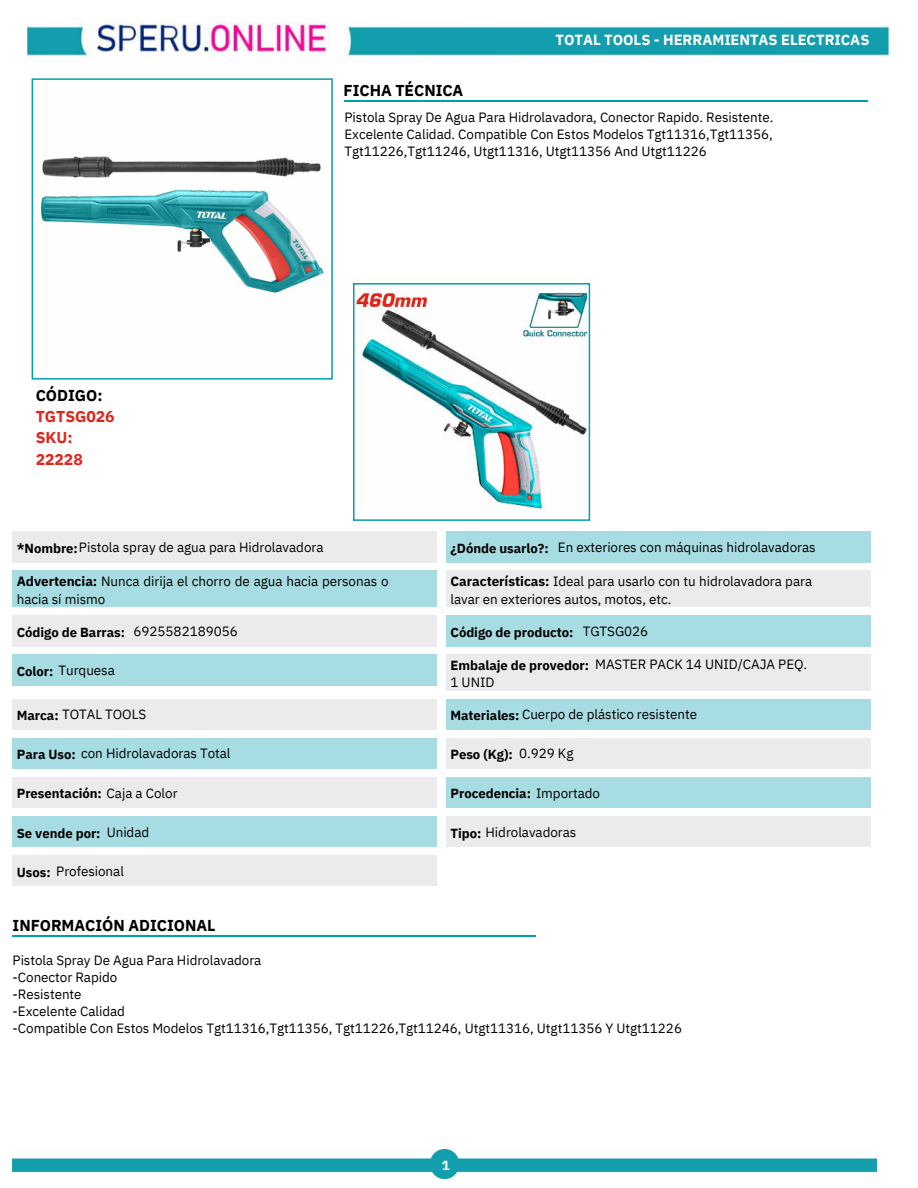
<style>
.page{position:relative;width:918px;height:1188px;background:#fff}
.page>*{position:absolute;margin:0;border:0;box-sizing:border-box;transform-origin:0 0}
.t1{font:700 15.75px "IBM Plex Sans";letter-spacing:-.005em;color:#000}
.t2{font:700 15.75px/21.3px "IBM Plex Sans";letter-spacing:-.005em;color:#e1251b}
.t3{font:700 14.7px "IBM Plex Sans";letter-spacing:-.005em;color:#fff}
.t4{font:13.35px/16.8px "IBM Plex Sans";letter-spacing:-.005em;color:#000}
.t5{font:700 13.05px "IBM Plex Sans";letter-spacing:-.005em;color:#000}
.t6{font:700 13.05px "IBM Plex Sans";color:#fff}
.t7{font:700 11.7px "IBM Plex Sans";letter-spacing:-.005em;color:#fff}
.s1{font-weight:700;font-size:13.05px}
.s2{font-weight:700}
.s3{font-weight:400;font-size:13.35px}
</style>
<div class="page">
<hr style="left:13px;top:935px;width:523px;height:1px;background:#009fad">
<hr style="left:344px;top:100px;width:524px;height:2px;background:#009fad">
<svg style="left:32px;top:78px;width:301px;height:302px"></svg>
<img style="left:35px;top:81px;width:294px;height:295px">
<svg style="left:353px;top:283px;width:237px;height:238px"></svg>
<img style="left:356px;top:286px;width:231px;height:232px">
<div style="left:13px;top:532px;width:424px;height:30px;background:#ebebeb"></div>
<div style="left:446px;top:532px;width:424px;height:30px;background:#a7dde2"></div>
<div style="left:13px;top:571px;width:424px;height:36px;background:#a7dde2"></div>
<div style="left:446px;top:571px;width:424px;height:36px;background:#ebebeb"></div>
<div style="left:13px;top:615px;width:424px;height:31px;background:#ebebeb"></div>
<div style="left:446px;top:615px;width:424px;height:31px;background:#a7dde2"></div>
<div style="left:13px;top:655px;width:424px;height:30px;background:#a7dde2"></div>
<div style="left:446px;top:655px;width:424px;height:36px;background:#ebebeb"></div>
<div style="left:13px;top:699px;width:424px;height:31px;background:#ebebeb"></div>
<div style="left:446px;top:699px;width:424px;height:31px;background:#a7dde2"></div>
<div style="left:13px;top:738px;width:424px;height:31px;background:#a7dde2"></div>
<div style="left:446px;top:738px;width:424px;height:31px;background:#ebebeb"></div>
<div style="left:13px;top:777px;width:424px;height:31px;background:#ebebeb"></div>
<div style="left:446px;top:777px;width:424px;height:31px;background:#a7dde2"></div>
<div style="left:13px;top:816px;width:424px;height:31px;background:#a7dde2"></div>
<div style="left:446px;top:816px;width:424px;height:31px;background:#ebebeb"></div>
<div style="left:13px;top:855px;width:424px;height:31px;background:#ebebeb"></div>
<img style="left:13px;top:1150px;width:864px;height:29px">
<img style="left:27px;top:23px;width:863px;height:36px">
<img style="left:361px;top:23px;width:98px;height:36px">
<img style="left:459px;top:23px;width:87px;height:36px">
<img style="left:546px;top:23px;width:197px;height:36px">
<img style="left:743px;top:23px;width:94px;height:36px">
<p class="t1" style="left:344px;top:78px;width:121px">FICHA TÉCNICA</p>
<p class="t3" style="left:556px;top:28px;width:315px">TOTAL TOOLS - HERRAMIENTAS ELECTRICAS</p>
<p class="t7" style="left:608px;top:32px;width:251px">TOTAL TOOLS - HERRAMIENTAS ELECTRICAS</p>
<p class="t1" style="left:36px;top:383px;width:68px">CÓDIGO:</p>
<p class="t2" style="left:36px;top:405px;width:80px">TGTSG026<br>SKU:<br>22228</p>
<p class="t4" style="left:344px;top:108px;width:431px;text-align:justify">Pistola Spray De Agua Para Hidrolavadora, Conector Rapido. Resistente.<br>Excelente Calidad. Compatible Con Estos Modelos Tgt11316,Tgt11356, Tgt11226,Tgt11246, Utgt11316, Utgt11356 And Utgt11226</p>
<p class="t4" style="left:17px;top:538px;width:308px"><span class="s1">*Nombre:</span>Pistola spray de agua para Hidrolavadora</p>
<p class="t4" style="left:17px;top:571px;width:373px;line-height:18px"><span class="s2">Advertencia:</span> Nunca dirija el chorro de agua hacia personas o hacia sí mismo</p>
<p class="t5" style="left:451px;top:538px;width:100px">¿Dónde usarlo?:</p>
<p class="t4" style="left:558px;top:538px;width:259px">En exteriores con máquinas hidrolavadoras</p>
<p class="t4" style="left:451px;top:571px;width:363px;line-height:18px"><span class="s2">Características:</span> Ideal para usarlo con tu hidrolavadora para lavar en exteriores autos, motos, etc.</p>
<p class="t5" style="left:17px;top:622px;width:110px">Código de Barras:</p>
<p class="t4" style="left:134px;top:622px;width:106px">6925582189056</p>
<p class="t4" style="left:17px;top:661px;width:100px"><span class="s1">Color:</span> Turquesa</p>
<p class="t5" style="left:451px;top:622px;width:125px">Código de producto:</p>
<p class="t5" style="left:451px;top:655px;width:140px">Embalaje de provedor:</p>
<p class="t4" style="left:583px;top:622px;width:67px">TGTSG026</p>
<p class="t4" style="left:595px;top:655px;width:214px">MASTER PACK 14 UNID/CAJA PEQ.</p>
<p class="t4" style="left:451px;top:673px;width:45px">1 UNID</p>
<p class="t4" style="left:17px;top:705px;width:131px"><span class="s1">Marca:</span> TOTAL TOOLS</p>
<p class="t4" style="left:451px;top:705px;width:248px"><span class="s1">Materiales:</span> Cuerpo de plástico resistente</p>
<p class="t4" style="left:17px;top:744px;width:215px"><span class="s1">Para Uso:</span> con Hidrolavadoras Total</p>
<p class="t5" style="left:451px;top:744px;width:64px">Peso (Kg):</p>
<p class="t4" style="left:519px;top:744px;width:56px">0.929 Kg</p>
<p class="t5" style="left:17px;top:783px;width:162px">Presentación: <span class="s3">Caja a Color</span></p>
<p class="t5" style="left:451px;top:783px;width:151px">Procedencia: <span class="s3">Importado</span></p>
<p class="t5" style="left:17px;top:823px;width:85px">Se vende por:</p>
<p class="t4" style="left:107px;top:822px;width:44px">Unidad</p>
<p class="t4" style="left:451px;top:822px;width:128px"><span class="s1">Tipo:</span> Hidrolavadoras</p>
<p class="t4" style="left:17px;top:861px;width:109px"><span class="s1">Usos:</span> Profesional</p>
<p class="t1" style="left:13px;top:913px;width:204px">INFORMACIÓN ADICIONAL</p>
<p class="t4" style="left:13px;top:951px;width:671px">Pistola Spray De Agua Para Hidrolavadora<br>-Conector Rapido<br>-Resistente<br>-Excelente Calidad<br>-Compatible Con Estos Modelos Tgt11316,Tgt11356, Tgt11226,Tgt11246, Utgt11316, Utgt11356 Y Utgt11226</p>
<p class="t6" style="left:442px;top:1155px;width:9px">1</p>
</div>
